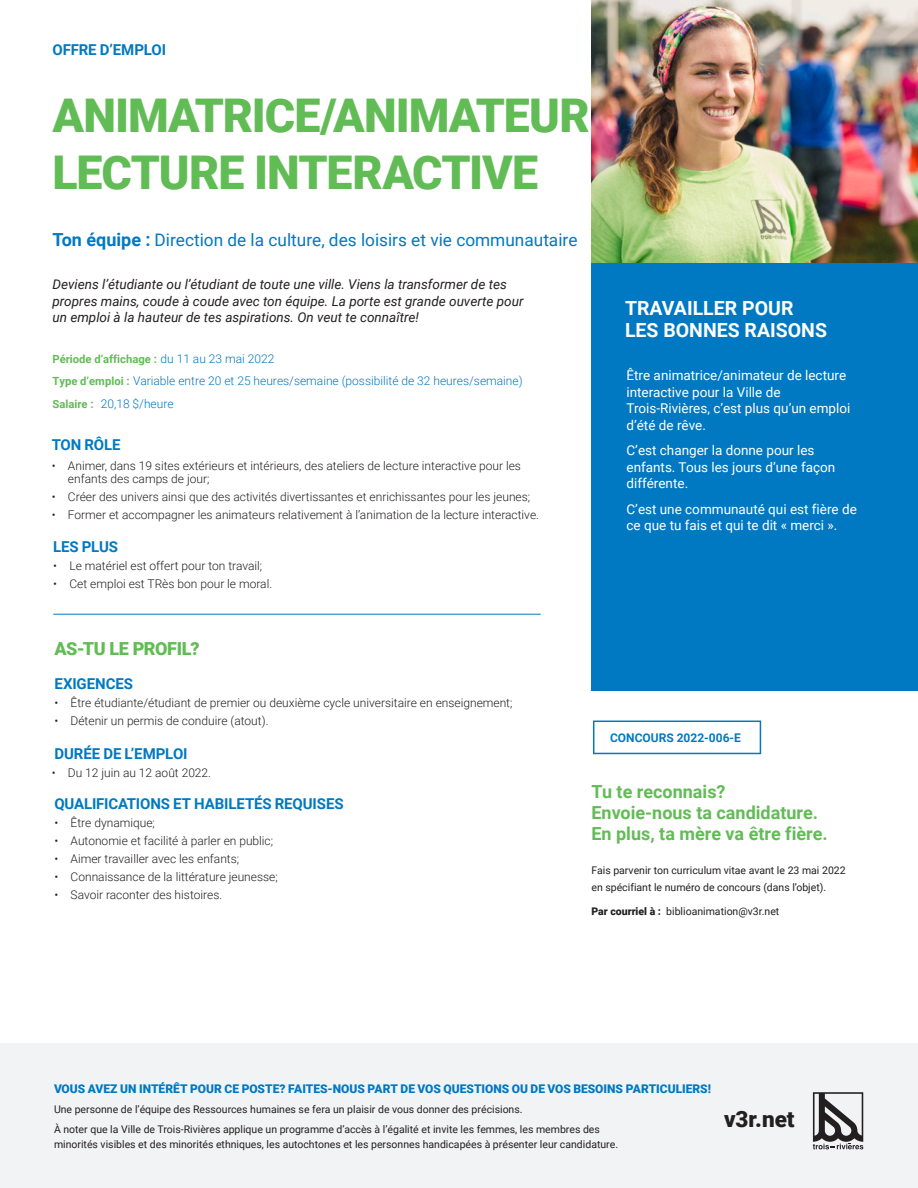
<style>
.page{position:relative;width:918px;height:1188px;background:#fff}
.page>*{position:absolute;margin:0;border:0;box-sizing:border-box;transform-origin:0 0}
.t1{font:900 46.5px/56.7px "Roboto";letter-spacing:-.02em;color:#62bc55}
.t2{font:900 22.5px "Roboto";color:#231f20}
.t3{font:700 19.5px/22.5px "Roboto";color:#fff}
.t4{font:700 18px/21px "Roboto";color:#62bc55}
.t5{font:900 18px "Roboto";letter-spacing:-.02em;color:#62bc55}
.t6{font:17.25px "Roboto";color:#0079c2}
.t7{font:700 15px "Roboto";letter-spacing:-.01em;color:#0079c2}
.t8{font:13.5px/16.5px "Roboto";color:#fff}
.t9{font:italic 13.5px/16.5px "Roboto";color:#231f20}
.t10{font:300 12px/13.5px "Roboto";color:#231f20}
.t11{font:300 12px "Roboto";color:#0079c2}
.t12{font:900 12px "Roboto";color:#0079c2}
.t13{font:700 12px "Roboto";color:#0079c2}
.t14{font:700 11.25px "Roboto";color:#62bc55}
.t15{font:10.5px/16.5px "Roboto";color:#231f20}
.s1{font-weight:700;font-size:18px}
.s2{font-weight:300;font-size:12px;color:#0079c2}
.s3{font-weight:700;font-size:11.25px;color:#62bc55}
.s4{font-weight:900}
</style>
<div class="page">
<img style="left:591px;top:0;width:327px;height:263px">
<div style="left:591px;top:263px;width:327px;height:428px;background:#0079c2"></div>
<hr style="left:53px;top:614px;width:488px;height:1px;background:#0079c2">
<svg style="left:593px;top:721px;width:168px;height:33px"></svg>
<div style="left:0;top:1043px;width:918px;height:144px;background:#f2f3f4"></div>
<svg style="left:813px;top:1092px;width:50px;height:57px"></svg>
<p class="t7" style="left:52px;top:39px;width:115px">OFFRE D’EMPLOI</p>
<h1 class="t1" style="left:52px;top:85px;width:539px">ANIMATRICE/ANIMATEUR<br>LECTURE INTERACTIVE</h1>
<h3 class="t6" style="left:52px;top:228px;width:527px"><span class="s1">Ton équipe :</span> Direction de la culture, des loisirs et vie communautaire</h3>
<p class="t9" style="left:52px;top:275px;width:473px">Deviens l’étudiante ou l’étudiant de toute une ville. Viens la transformer de tes propres mains, coude à coude avec ton équipe. La porte est grande ouverte pour un emploi à la hauteur de tes aspirations. On veut te connaître!</p>
<p class="t14" style="left:52px;top:351px;width:223px">Période d’affichage : <span class="s2">du 11 au 23 mai 2022</span></p>
<p class="t11" style="left:52px;top:372px;width:472px"><span class="s3">Type d’emploi :</span> Variable entre 20 et 25 heures/semaine (possibilité de 32 heures/semaine)</p>
<p class="t11" style="left:52px;top:395px;width:123px"><span class="s3">Salaire :</span> 20,18 $/heure</p>
<p class="t7" style="left:52px;top:435px;width:70px">TON RÔLE</p>
<p class="t10" style="left:68px;top:458px;width:455px;text-indent:-16px">• Animer, dans 19 sites extérieurs et intérieurs, des ateliers de lecture interactive pour les enfants des camps de jour;</p>
<p class="t10" style="left:52px;top:490px;width:480px">• Créer des univers ainsi que des activités divertissantes et enrichissantes pour les jeunes;</p>
<p class="t10" style="left:52px;top:508px;width:489px">• Former et accompagner les animateurs relativement à l’animation de la lecture interactive.</p>
<p class="t7" style="left:53px;top:537px;width:66px">LES PLUS</p>
<p class="t10" style="left:53px;top:559px;width:211px">• Le matériel est offert pour ton travail;</p>
<p class="t10" style="left:53px;top:577px;width:221px">• Cet emploi est TRès bon pour le moral.</p>
<h3 class="t3" style="left:625px;top:296px;width:204px">TRAVAILLER POUR<br>LES BONNES RAISONS</h3>
<p class="t8" style="left:627px;top:366px;width:225px">Être animatrice/animateur de lecture interactive pour la Ville de<br>Trois-Rivières, c’est plus qu’un emploi d’été de rêve.</p>
<p class="t8" style="left:627px;top:441px;width:210px">C’est changer la donne pour les enfants. Tous les jours d’une façon différente.</p>
<p class="t8" style="left:627px;top:500px;width:232px">C’est une communauté qui est fière de ce que tu fais et qui te dit « merci ».</p>
<h3 class="t5" style="left:54px;top:636px;width:147px">AS-TU LE PROFIL?</h3>
<p class="t7" style="left:54px;top:674px;width:80px">EXIGENCES</p>
<p class="t10" style="left:54px;top:696px;width:460px">• Être étudiante/étudiant de premier ou deuxième cycle universitaire en enseignement;</p>
<p class="t10" style="left:54px;top:714px;width:216px">• Détenir un permis de conduire (atout).</p>
<p class="t10" style="left:52px;top:765px;width:161px">• Du 12 juin au 12 août 2022.</p>
<p class="t7" style="left:54px;top:743px;width:135px">DURÉE DE L’EMPLOI</p>
<p class="t7" style="left:54px;top:793px;width:291px">QUALIFICATIONS ET HABILETÉS REQUISES</p>
<p class="t10" style="left:54px;top:816px;width:102px">• Être dynamique;</p>
<p class="t10" style="left:54px;top:834px;width:220px">• Autonomie et facilité à parler en public;</p>
<p class="t10" style="left:54px;top:852px;width:186px">• Aimer travailler avec les enfants;</p>
<p class="t10" style="left:54px;top:870px;width:225px">• Connaissance de la littérature jeunesse;</p>
<p class="t10" style="left:54px;top:888px;width:169px">• Savoir raconter des histoires.</p>
<p class="t13" style="left:610px;top:730px;width:132px">CONCOURS 2022-006-E</p>
<h3 class="t4" style="left:591px;top:780px;width:238px">Tu te reconnais?<br>Envoie-nous ta candidature.<br>En plus, ta mère va être fière.</h3>
<p class="t15" style="left:591px;top:862px;width:256px">Fais parvenir ton curriculum vitae avant le 23 mai 2022 en spécifiant le numéro de concours (dans l’objet).</p>
<p class="t15" style="left:591px;top:903px;width:189px"><span class="s4">Par courriel à :</span> biblioanimation@v3r.net</p>
<p class="t12" style="left:54px;top:1081px;width:659px">VOUS AVEZ UN INTÉRÊT POUR CE POSTE? FAITES-NOUS PART DE VOS QUESTIONS OU DE VOS BESOINS PARTICULIERS!</p>
<p class="t15" style="left:54px;top:1100px;width:547px;line-height:19.5px">Une personne de l’équipe des Ressources humaines se fera un plaisir de vous donner des précisions.<br>À noter que la Ville de Trois-Rivières applique un programme d’accès à l’égalité et invite les femmes, les membres des</p>
<p class="t15" style="left:54px;top:1136px;width:566px">minorités visibles et des minorités ethniques, les autochtones et les personnes handicapées à présenter leur candidature.</p>
<h2 class="t2" style="left:724px;top:1104px;width:72px">v3r.net</h2>
</div>
